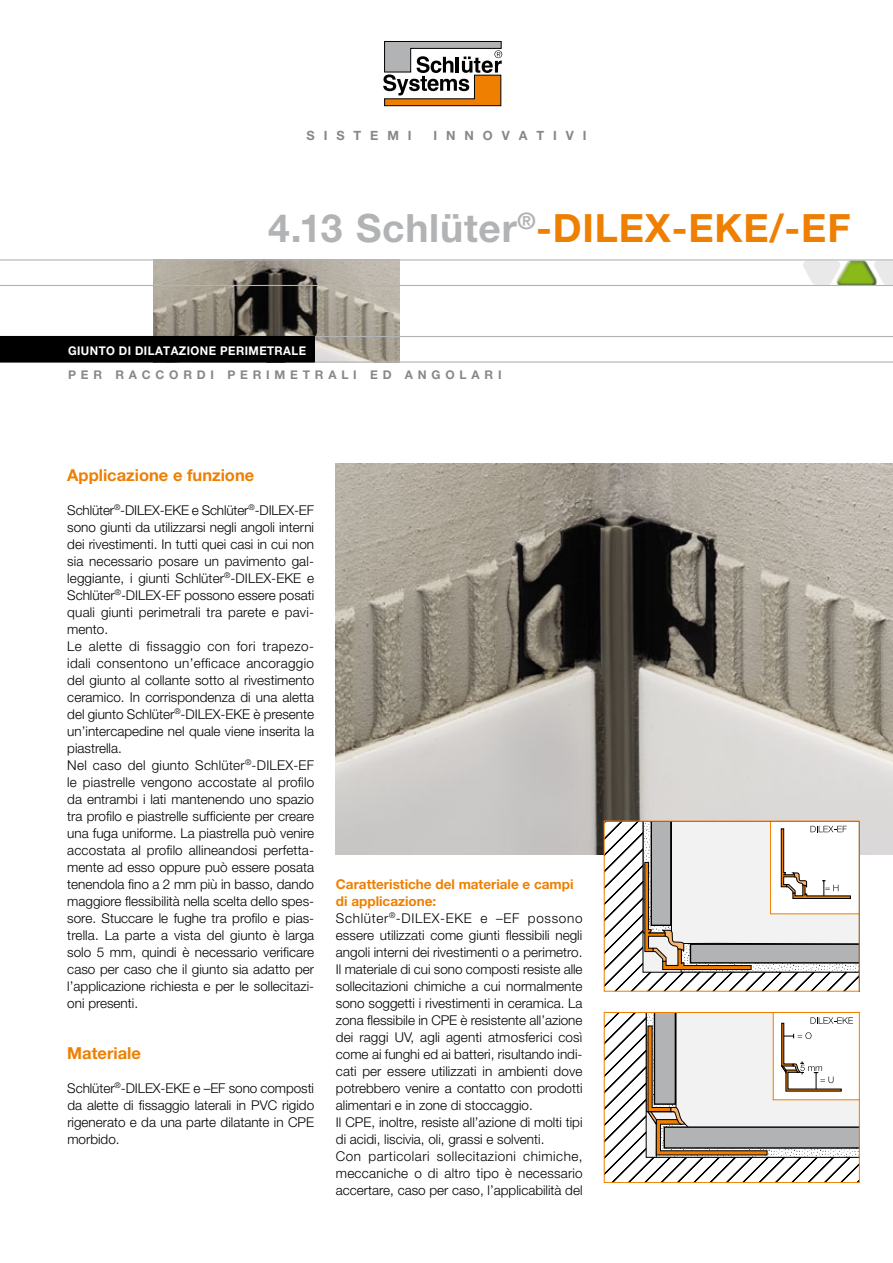
<style>
.page{position:relative;width:893px;height:1263px;background:#fff}
.page>*{position:absolute;margin:0;border:0;box-sizing:border-box;transform-origin:0 0}
.t1{font:700 39px "Helvetica Neue LT Pro";letter-spacing:.02em;color:#ee7f00}
.t2{font:700 16.5px "Helvetica Neue LT Pro";color:#ee7f00}
.t3{font:300 13.5px/17px "Helvetica Neue LT Pro";color:#000}
.t4{font:700 12.75px "Helvetica Neue LT Pro";letter-spacing:.7em;color:#87888a}
.t5{font:700 12px "Helvetica Neue LT Pro";letter-spacing:.4em;color:#87888a}
.t6{font:700 12px "Helvetica Neue LT Pro";letter-spacing:.04em;color:#fff;scale:.95 1}
.s1{color:#b1b3b4}
.s2{font-weight:700;color:#ee7f00}
</style>
<div class="page">
<img style="left:153px;top:260px;width:247px;height:101px">
<img style="left:336px;top:463px;width:557px;height:392px">
<img style="left:830px;top:260px;width:52px;height:25px">
<svg style="left:803px;top:261px;width:37px;height:24px"></svg>
<svg style="left:874px;top:261px;width:19px;height:24px"></svg>
<hr style="left:315px;top:336px;width:578px;height:1px;background:#b1b3b4">
<hr style="left:0;top:285px;width:893px;height:1px;background:#b1b3b4">
<hr style="left:0;top:259px;width:893px;height:1px;background:#b1b3b4">
<hr style="left:315px;top:361px;width:578px;height:2px;background:#b1b3b4">
<div style="left:0;top:336px;width:315px;height:27px;background:#000"></div>
<svg style="left:604px;top:1012px;width:255px;height:170px"></svg>
<svg style="left:606px;top:823px;width:252px;height:166px"></svg>
<div style="left:604px;top:821px;width:256px;height:170px;border:1px solid #ee7f00"></div>
<svg style="left:383px;top:41px;width:119px;height:65px"></svg>
<p class="t4" style="left:306px;top:127px;width:107px">SISTEMI</p>
<p class="t4" style="left:433px;top:127px;width:155px">INNOVATIVI</p>
<h1 class="t1" style="left:268px;top:204px;width:584px"><span class="s1">4.13 Schlüter</span><sup>®</sup>-DILEX-EKE/-EF</h1>
<p class="t6" style="left:68px;top:343px;width:252px">GIUNTO DI DILATAZIONE PERIMETRALE</p>
<p class="t5" style="left:68px;top:368px;width:435px">PER RACCORDI PERIMETRALI ED ANGOLARI</p>
<p class="t2" style="left:67px;top:464px;width:188px">Applicazione e funzione</p>
<p class="t3" style="left:67px;top:501px;width:248px">Schlüter<sup>®</sup>-DILEX-EKE e Schlüter<sup>®</sup>-DILEX-EF sono giunti da utilizzarsi negli angoli interni dei rivestimenti. In tutti quei casi in cui non sia necessario posare un pavimento gal&shy;leggiante, i giunti Schlüter<sup>®</sup>-DILEX-EKE e Schlüter<sup>®</sup>-DILEX-EF possono essere posati quali giunti perimetrali tra parete e pavi&shy;mento.<br>Le alette di fissaggio con fori trapezo&shy;idali consentono un’efficace ancoraggio del giunto al collante sotto al rivestimento ceramico. In corrispondenza di una aletta del giunto Schlüter<sup>®</sup>-DILEX-EKE è presente un’intercapedine nel quale viene inserita la piastrella.<br>Nel caso del giunto Schlüter<sup>®</sup>-DILEX-EF le piastrelle vengono accostate al profilo da entrambi i lati mantenendo uno spazio tra profilo e piastrelle sufficiente per creare una fuga uniforme. La piastrella può venire accostata al profilo allineandosi perfetta&shy;mente ad esso oppure può essere posata tenendola fino a 2 mm più in basso, dando maggiore flessibilità nella scelta dello spes&shy;sore. Stuccare le fughe tra profilo e pias&shy;trella. La parte a vista del giunto è larga solo 5 mm, quindi è necessario verificare caso per caso che il giunto sia adatto per l’applicazione richiesta e per le sollecitazi&shy;oni presenti.</p>
<p class="t2" style="left:67px;top:1043px;width:75px">Materiale</p>
<p class="t3" style="left:67px;top:1079px;width:248px;text-align:justify">Schlüter<sup>®</sup>-DILEX-EKE e –EF sono composti da alette di fissaggio laterali in PVC rigido rigenerato e da una parte dilatante in CPE morbido.</p>
<p class="t3" style="left:336px;top:875px;width:248px"><span class="s2">Caratteristiche del materiale e campi di applicazione:<br></span>Schlüter<sup>®</sup>-DILEX-EKE e –EF possono essere utilizzati come giunti flessibili negli angoli interni dei rivestimenti o a perimetro.<br>Il materiale di cui sono composti resiste alle sollecitazioni chimiche a cui normalmente sono soggetti i rivestimenti in ceramica. La zona flessibile in CPE è resistente all’azione dei raggi UV, agli agenti atmosferici così come ai funghi ed ai batteri, risultando indi&shy;cati per essere utilizzati in ambienti dove potrebbero venire a contatto con prodotti alimentari e in zone di stoccaggio.<br>Il CPE, inoltre, resiste all’azione di molti tipi di acidi, liscivia, oli, grassi e solventi.<br>Con particolari sollecitazioni chimiche, meccaniche o di altro tipo è necessario accertare, caso per caso, l’applicabilità del</p>
</div>
